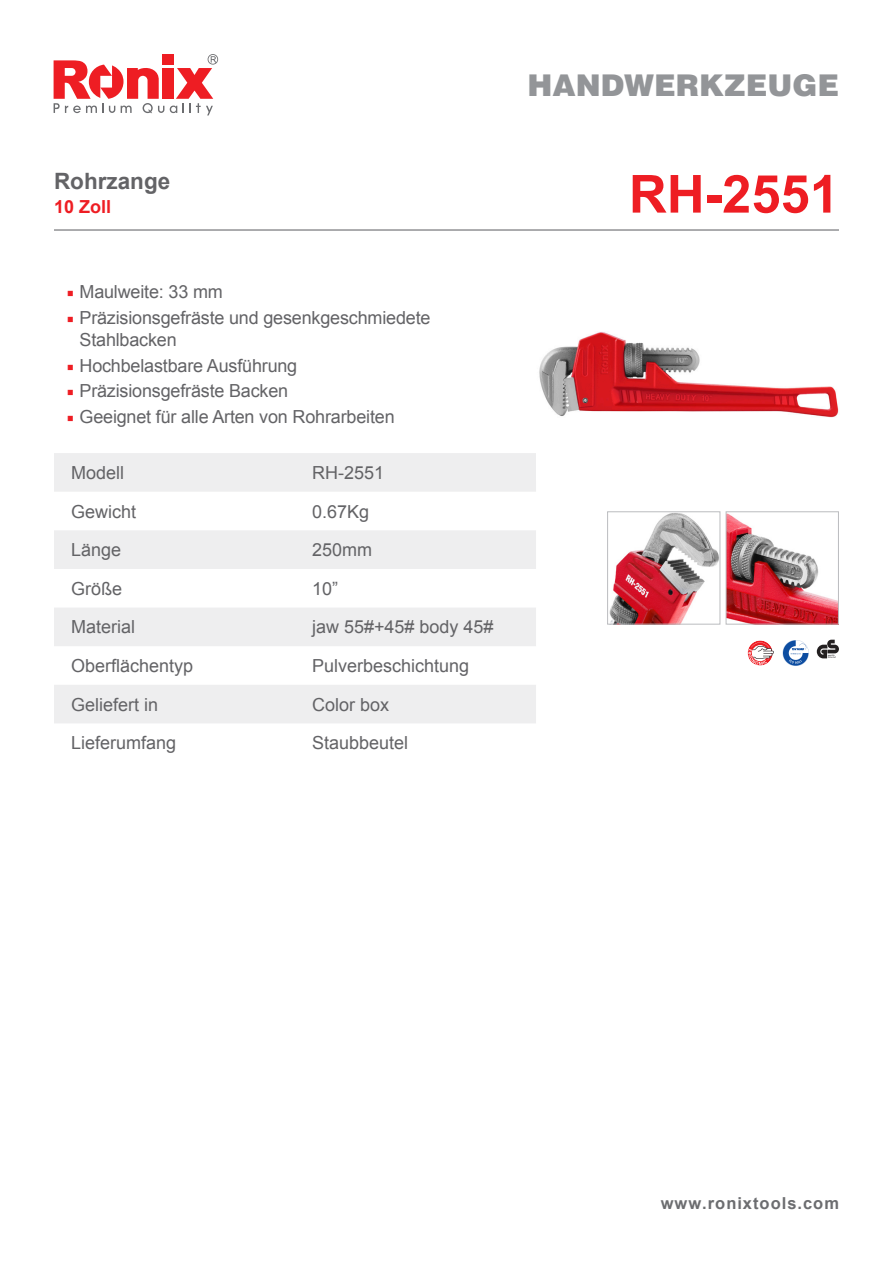
<style>
.page{position:relative;width:893px;height:1263px;background:#fff}
.page>*{position:absolute;margin:0;border:0;box-sizing:border-box;transform-origin:0 0}
.t1{font:700 52.5px "Arial";color:#ee1d23}
.t2{font:900 30px "Helvetica LT";color:#939598}
.t3{font:700 22.5px "Arial";color:#636366}
.t4{font:18px/21.6px "Arial";letter-spacing:-.01em;color:#636366}
.t5{font:700 18px "Arial";color:#ee1d23}
.t6{font:700 16.5px "Arial";letter-spacing:.06em;color:#6c6d70}
.s1{font-family:"Minion Pro";color:#ee1d23}
</style>
<div class="page">
<svg style="left:170px;top:54px;width:48px;height:61px"></svg>
<div style="left:162px;top:68px;width:11px;height:31px;background:#ee1d23"></div>
<svg style="left:54px;top:60px;width:110px;height:53px"></svg>
<div style="left:162px;top:54px;width:11px;height:11px;background:#ee1d23"></div>
<svg style="left:54px;top:453px;width:482px;height:270px;fill:#eeeeef"></svg>
<hr style="left:54px;top:229px;width:785px;height:2px;background:#6c6d70">
<img style="left:539px;top:332px;width:300px;height:86px">
<img style="left:609px;top:513px;width:109px;height:110px">
<div style="left:607px;top:511px;width:113px;height:114px;border:1px solid #bcbdc0"></div>
<img style="left:728px;top:514px;width:109px;height:109px">
<div style="left:726px;top:511px;width:113px;height:114px;border:1px solid #bcbdc0"></div>
<svg style="left:783px;top:640px;width:26px;height:26px"></svg>
<svg style="left:747px;top:640px;width:27px;height:26px"></svg>
<svg style="left:817px;top:640px;width:22px;height:18px"></svg>
<p class="t3" style="left:54px;top:166px;width:118px">Rohrzange</p>
<p class="t5" style="left:54px;top:195px;width:59px">10 Zoll</p>
<p class="t4" style="left:67px;top:281px;width:158px"><span class="s1">■</span> Maulweite: 33 mm</p>
<p class="t4" style="left:80px;top:307px;width:352px;text-indent:-13px"><span class="s1">■</span> Präzisionsgefräste und gesenkgeschmiedete<br>Stahlbacken</p>
<p class="t4" style="left:67px;top:355px;width:232px"><span class="s1">■</span> Hochbelastbare Ausführung</p>
<p class="t4" style="left:67px;top:380px;width:223px"><span class="s1">■</span> Präzisionsgefräste Backen</p>
<p class="t4" style="left:67px;top:406px;width:329px"><span class="s1">■</span> Geeignet für alle Arten von Rohrarbeiten</p>
<p class="t4" style="left:71px;top:462px;width:55px">Modell</p>
<p class="t4" style="left:312px;top:462px;width:74px">RH-2551</p>
<p class="t4" style="left:71px;top:501px;width:67px">Gewicht</p>
<p class="t4" style="left:312px;top:501px;width:59px">0.67Kg</p>
<p class="t4" style="left:71px;top:539px;width:52px">Länge</p>
<p class="t4" style="left:312px;top:539px;width:62px">250mm</p>
<p class="t4" style="left:71px;top:578px;width:53px">Größe</p>
<p class="t4" style="left:312px;top:578px;width:28px">10”</p>
<p class="t4" style="left:71px;top:616px;width:66px">Material</p>
<p class="t4" style="left:312px;top:616px;width:183px">jaw 55#+45# body 45#</p>
<p class="t4" style="left:71px;top:655px;width:124px">Oberflächentyp</p>
<p class="t4" style="left:312px;top:655px;width:159px">Pulverbeschichtung</p>
<p class="t4" style="left:71px;top:694px;width:89px">Geliefert in</p>
<p class="t4" style="left:312px;top:694px;width:79px">Color box</p>
<p class="t4" style="left:71px;top:732px;width:107px">Lieferumfang</p>
<p class="t4" style="left:312px;top:732px;width:98px">Staubbeutel</p>
<h2 class="t2" style="left:527px;top:65px;width:313px">HANDWERKZEUGE</h2>
<p class="t1" style="left:629px;top:159px;width:212px">RH-2551</p>
<p class="t6" style="left:661px;top:1192px;width:180px">www.ronixtools.com</p>
</div>
